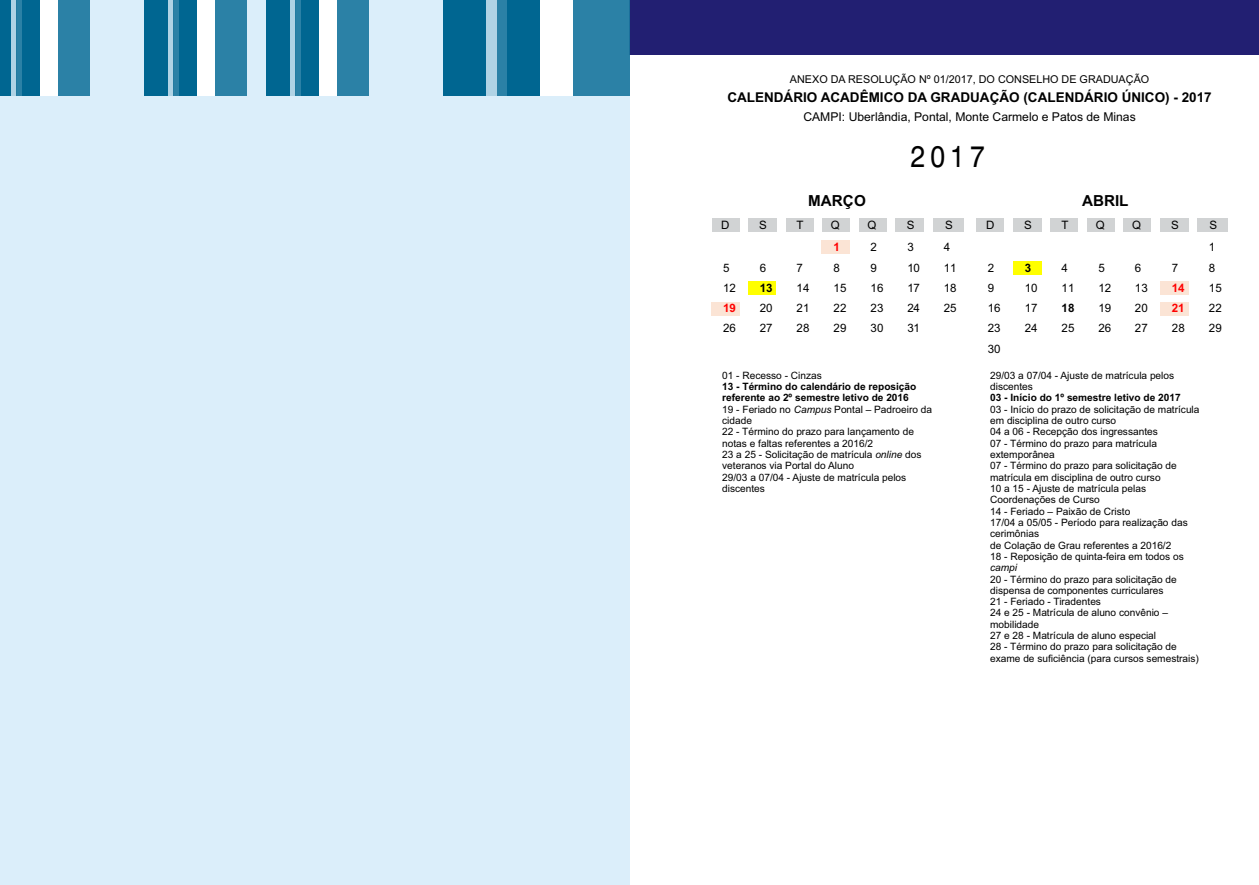
<style>
.page{position:relative;width:1259px;height:885px;background:#fff}
.page>*{position:absolute;margin:0;border:0;box-sizing:border-box;transform-origin:0 0}
.t1{font:30.15px "Swiss 721 BT";color:#000;scale:.89 1}
.t2{font:700 15.3px "Arial";color:#000}
.t3{font:700 13.5px "Arial";color:#000}
.t4{font:12.15px "Arial";color:#000}
.t5{font:11.55px/22.4px "Arial";letter-spacing:.01em;color:#000}
.t6{font:700 11.55px "Arial";color:#f00}
.t7{font:700 11.55px "Arial";color:#000}
.t8{font:10.8px "Arial";color:#000}
.t9{font:10.05px/11.2px "Arial";color:#000}
.t10{font:700 10.05px "Arial";color:#000}
.t11{font:italic 10.05px "Arial";color:#000}
.s1{font-weight:700}
.s2{font-style:italic}
</style>
<div class="page">
<div style="left:712px;top:218px;width:28px;height:14px;background:#d1d3d4"></div>
<div style="left:748px;top:218px;width:29px;height:14px;background:#d1d3d4"></div>
<div style="left:785px;top:218px;width:28px;height:14px;background:#d1d3d4"></div>
<div style="left:822px;top:218px;width:28px;height:14px;background:#d1d3d4"></div>
<div style="left:859px;top:218px;width:28px;height:14px;background:#d1d3d4"></div>
<div style="left:896px;top:218px;width:28px;height:14px;background:#d1d3d4"></div>
<div style="left:932px;top:218px;width:31px;height:14px;background:#d1d3d4"></div>
<div style="left:976px;top:218px;width:28px;height:14px;background:#d1d3d4"></div>
<div style="left:1013px;top:218px;width:28px;height:14px;background:#d1d3d4"></div>
<div style="left:1050px;top:218px;width:28px;height:14px;background:#d1d3d4"></div>
<div style="left:1087px;top:218px;width:27px;height:14px;background:#d1d3d4"></div>
<div style="left:1123px;top:218px;width:28px;height:14px;background:#d1d3d4"></div>
<div style="left:1160px;top:218px;width:28px;height:14px;background:#d1d3d4"></div>
<div style="left:1197px;top:218px;width:30px;height:14px;background:#d1d3d4"></div>
<div style="left:1013px;top:261px;width:28px;height:14px;background:#ff0"></div>
<div style="left:1160px;top:281px;width:28px;height:14px;background:#fbe4d5"></div>
<div style="left:1160px;top:301px;width:28px;height:14px;background:#fbe4d5"></div>
<div style="left:822px;top:240px;width:28px;height:14px;background:#fbe4d5"></div>
<div style="left:748px;top:281px;width:28px;height:14px;background:#ff0"></div>
<div style="left:711px;top:301px;width:28px;height:14px;background:#fbe4d5"></div>
<div style="left:629px;top:0;width:630px;height:55px;background:#221f72"></div>
<div style="left:0;top:0;width:629px;height:884px;background:#dbeefa"></div>
<div style="left:289px;top:0;width:6px;height:95px;background:#b0d3e5"></div>
<div style="left:295px;top:0;width:6px;height:95px;background:#2b81a6"></div>
<div style="left:337px;top:0;width:31px;height:96px;background:#2b81a6"></div>
<div style="left:266px;top:0;width:23px;height:95px;background:#006691"></div>
<div style="left:301px;top:0;width:18px;height:96px;background:#006691"></div>
<div style="left:319px;top:0;width:18px;height:96px;background:#fff"></div>
<div style="left:486px;top:0;width:11px;height:95px;background:#b0d3e5"></div>
<div style="left:497px;top:0;width:11px;height:95px;background:#2b81a6"></div>
<div style="left:572px;top:0;width:57px;height:96px;background:#2b81a6"></div>
<div style="left:443px;top:0;width:43px;height:95px;background:#006691"></div>
<div style="left:507px;top:0;width:32px;height:96px;background:#006691"></div>
<div style="left:540px;top:0;width:32px;height:96px;background:#fff"></div>
<div style="left:168px;top:0;width:6px;height:95px;background:#b0d3e5"></div>
<div style="left:174px;top:0;width:6px;height:95px;background:#2b81a6"></div>
<div style="left:215px;top:0;width:32px;height:96px;background:#2b81a6"></div>
<div style="left:144px;top:0;width:24px;height:95px;background:#006691"></div>
<div style="left:179px;top:0;width:18px;height:96px;background:#006691"></div>
<div style="left:197px;top:0;width:18px;height:96px;background:#fff"></div>
<div style="left:11px;top:0;width:6px;height:95px;background:#b0d3e5"></div>
<div style="left:17px;top:0;width:6px;height:95px;background:#2b81a6"></div>
<div style="left:58px;top:0;width:32px;height:96px;background:#2b81a6"></div>
<div style="left:0;top:0;width:11px;height:95px;background:#006691"></div>
<div style="left:22px;top:0;width:18px;height:96px;background:#006691"></div>
<div style="left:40px;top:0;width:18px;height:96px;background:#fff"></div>
<p class="t8" style="left:790px;top:75px;width:361px">ANEXO DA RESOLUÇÃO Nº 01/2017, DO CONSELHO DE GRADUAÇÃO</p>
<h3 class="t3" style="left:727px;top:90px;width:486px">CALENDÁRIO ACADÊMICO DA GRADUAÇÃO (CALENDÁRIO ÚNICO) - 2017</h3>
<p class="t4" style="left:803px;top:112px;width:334px">CAMPI: Uberlândia, Pontal, Monte Carmelo e Patos de Minas</p>
<h2 class="t2" style="left:808px;top:192px;width:59px">MARÇO</h2>
<h1 class="t1" style="left:910px;top:145px;width:85px">2017</h1>
<h2 class="t2" style="left:1082px;top:192px;width:48px">ABRIL</h2>
<p class="t5" style="left:721px;top:214px;width:10px">D</p>
<p class="t5" style="left:759px;top:214px;width:9px">S</p>
<p class="t5" style="left:796px;top:214px;width:9px">T</p>
<p class="t5" style="left:831px;top:214px;width:10px">Q</p>
<p class="t5" style="left:867px;top:214px;width:10px">Q</p>
<p class="t5" style="left:906px;top:214px;width:9px">S</p>
<p class="t5" style="left:945px;top:214px;width:9px">S</p>
<p class="t6" style="left:833px;top:240px;width:8px">1</p>
<p class="t5" style="left:870px;top:237px;width:8px">2</p>
<p class="t5" style="left:907px;top:237px;width:8px">3</p>
<p class="t5" style="left:943px;top:237px;width:8px">4</p>
<p class="t5" style="left:723px;top:257px;width:8px">5</p>
<p class="t5" style="left:760px;top:257px;width:8px">6</p>
<p class="t5" style="left:796px;top:257px;width:8px">7</p>
<p class="t5" style="left:833px;top:257px;width:8px">8</p>
<p class="t5" style="left:870px;top:257px;width:8px">9</p>
<p class="t5" style="left:907px;top:257px;width:14px">10</p>
<p class="t5" style="left:943px;top:257px;width:14px">11</p>
<p class="t5" style="left:723px;top:278px;width:14px">12</p>
<p class="t7" style="left:760px;top:281px;width:14px">13</p>
<p class="t5" style="left:796px;top:278px;width:14px">14</p>
<p class="t5" style="left:833px;top:278px;width:14px">15</p>
<p class="t5" style="left:870px;top:278px;width:14px">16</p>
<p class="t5" style="left:907px;top:278px;width:14px">17</p>
<p class="t5" style="left:943px;top:278px;width:14px">18</p>
<p class="t6" style="left:723px;top:301px;width:14px">19</p>
<p class="t5" style="left:760px;top:298px;width:14px">20</p>
<p class="t5" style="left:796px;top:298px;width:14px">21</p>
<p class="t5" style="left:833px;top:298px;width:14px">22</p>
<p class="t5" style="left:870px;top:298px;width:14px">23</p>
<p class="t5" style="left:907px;top:298px;width:14px">24</p>
<p class="t5" style="left:943px;top:298px;width:14px">25</p>
<p class="t5" style="left:723px;top:318px;width:14px">26</p>
<p class="t5" style="left:760px;top:318px;width:14px">27</p>
<p class="t5" style="left:796px;top:318px;width:14px">28</p>
<p class="t5" style="left:833px;top:318px;width:14px">29</p>
<p class="t5" style="left:870px;top:318px;width:14px">30</p>
<p class="t5" style="left:907px;top:318px;width:14px">31</p>
<p class="t9" style="left:722px;top:370px;width:101px">01 - Recesso - Cinzas</p>
<p class="t9" style="left:722px;top:382px;width:211px"><span class="s1">13 - Término do calendário de reposição referente ao 2º semestre letivo de 2016<br></span>19 - Feriado no <span class="s2">Campus</span> Pontal – Padroeiro da cidade<br>22 - Término do prazo para lançamento de notas e faltas referentes a 2016/2<br>23 a 25 - Solicitação de matrícula <span class="s2">online</span> dos veteranos via Portal do Aluno<br>29/03 a 07/04 - Ajuste de matrícula pelos discentes</p>
<p class="t5" style="left:986px;top:214px;width:10px">D</p>
<p class="t5" style="left:1024px;top:214px;width:9px">S</p>
<p class="t5" style="left:1061px;top:214px;width:9px">T</p>
<p class="t5" style="left:1095px;top:214px;width:10px">Q</p>
<p class="t5" style="left:1132px;top:214px;width:10px">Q</p>
<p class="t5" style="left:1171px;top:214px;width:9px">S</p>
<p class="t5" style="left:1208px;top:214px;width:10px">S<br>1</p>
<p class="t5" style="left:987px;top:257px;width:8px">2</p>
<p class="t7" style="left:1024px;top:261px;width:8px">3</p>
<p class="t5" style="left:1061px;top:257px;width:8px">4</p>
<p class="t5" style="left:1098px;top:257px;width:8px">5</p>
<p class="t5" style="left:1135px;top:257px;width:8px">6</p>
<p class="t5" style="left:1171px;top:257px;width:8px">7</p>
<p class="t5" style="left:1208px;top:257px;width:8px">8</p>
<p class="t5" style="left:987px;top:278px;width:8px">9</p>
<p class="t5" style="left:1024px;top:278px;width:14px">10</p>
<p class="t5" style="left:1061px;top:278px;width:14px">11</p>
<p class="t5" style="left:1098px;top:278px;width:14px">12</p>
<p class="t5" style="left:1135px;top:278px;width:14px">13</p>
<p class="t6" style="left:1171px;top:281px;width:14px">14</p>
<p class="t5" style="left:1208px;top:278px;width:14px">15</p>
<p class="t5" style="left:987px;top:298px;width:14px">16</p>
<p class="t5" style="left:1024px;top:298px;width:14px">17</p>
<p class="t7" style="left:1061px;top:301px;width:14px">18</p>
<p class="t5" style="left:1098px;top:298px;width:14px">19</p>
<p class="t5" style="left:1135px;top:298px;width:14px">20</p>
<p class="t6" style="left:1171px;top:301px;width:14px">21</p>
<p class="t5" style="left:1208px;top:298px;width:14px">22</p>
<p class="t5" style="left:987px;top:318px;width:14px">23</p>
<p class="t5" style="left:1024px;top:318px;width:14px">24</p>
<p class="t5" style="left:1061px;top:318px;width:14px">25</p>
<p class="t5" style="left:1098px;top:318px;width:14px">26</p>
<p class="t5" style="left:1135px;top:318px;width:14px">27</p>
<p class="t5" style="left:1171px;top:318px;width:14px">28</p>
<p class="t5" style="left:1208px;top:318px;width:14px">29</p>
<p class="t5" style="left:987px;top:338px;width:14px">30</p>
<p class="t9" style="left:990px;top:370px;width:186px">29/03 a 07/04 - Ajuste de matrícula pelos discentes</p>
<p class="t10" style="left:990px;top:392px;width:192px">03 - Início do 1º semestre letivo de 2017</p>
<p class="t9" style="left:990px;top:404px;width:211px">03 - Início do prazo de solicitação de matrícula em disciplina de outro curso<br>04 a 06 - Recepção dos ingressantes<br>07 - Término do prazo para matrícula extemporânea<br>07 - Término do prazo para solicitação de matrícula em disciplina de outro curso<br>10 a 15 - Ajuste de matrícula pelas<br>Coordenações de Curso<br>14 - Feriado – Paixão de Cristo<br>17/04 a 05/05 - Período para realização das cerimônias<br>de Colação de Grau referentes a 2016/2<br>18 - Reposição de quinta-feira em todos os</p>
<p class="t11" style="left:990px;top:563px;width:29px">campi</p>
<p class="t9" style="left:990px;top:574px;width:210px">20 - Término do prazo para solicitação de dispensa de componentes curriculares<br>21 - Feriado - Tiradentes<br>24 e 25 - Matrícula de aluno convênio – mobilidade<br>27 e 28 - Matrícula de aluno especial<br>28 - Término do prazo para solicitação de exame de suficiência (para cursos semestrais)</p>
</div>
